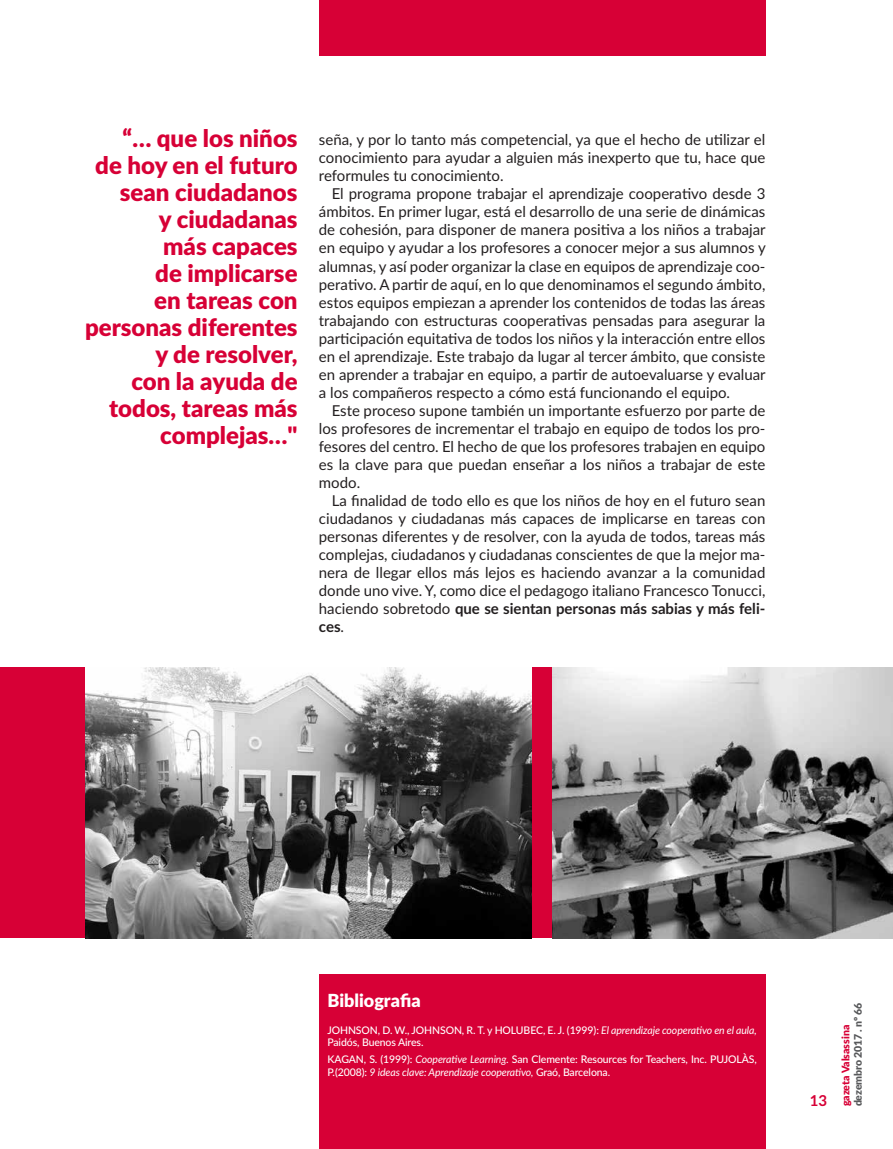
<style>
.page{position:relative;width:893px;height:1149px;background:#fff}
.page>*{position:absolute;margin:0;border:0;box-sizing:border-box;transform-origin:0 0}
.t1{font:900 24px/27px "Lato";color:#d70036;text-align:right}
.t2{font:900 18px "Lato";color:#fff}
.t3{font:15px/18px "Lato";color:#231f20;text-align:justify}
.t4{font:700 15px "Lato";color:#d70036}
.t5{font:500 10.5px/12.6px "Lato";letter-spacing:-.01em;color:#fff}
.t6{font:900 10.5px "Lato";letter-spacing:-.01em;color:#58595b}
.t7{font:900 10.5px "Lato";color:#d70036}
.s1{font-weight:700}
.s2{font-weight:400;font-style:italic}
</style>
<div class="page">
<div style="left:319px;top:0;width:446px;height:55px;background:#d70036"></div>
<div style="left:0;top:667px;width:571px;height:270px;background:#d70036"></div>
<div style="left:319px;top:973px;width:446px;height:175px;background:#d70036"></div>
<img style="left:553px;top:667px;width:340px;height:270px">
<img style="left:85px;top:667px;width:446px;height:270px">
<h1 class="t1" style="left:85px;top:124px;width:214px">“… que los niños<br>de hoy en el futuro sean ciudadanos<br>y ciudadanas<br>más capaces<br>de implicarse<br>en tareas con personas diferentes y de resolver,<br>con la ayuda de todos, tareas más complejas…"</h1>
<p class="t3" style="left:319px;top:130px;width:448px">seña, y por lo tanto más competencial, ya que el hecho de utilizar el conocimiento para ayudar a alguien más inexperto que tu, hace que reformules tu conocimiento.</p>
<p class="t3" style="left:319px;top:184px;width:448px;text-indent:13px">El programa propone trabajar el aprendizaje cooperativo desde 3 ámbitos. En primer lugar, está el desarrollo de una serie de dinámicas de cohesión, para disponer de manera positiva a los niños a trabajar en equipo y ayudar a los profesores a conocer mejor a sus alumnos y alumnas, y así poder organizar la clase en equipos de aprendizaje coo&shy;perativo. A partir de aquí, en lo que denominamos el segundo ámbito, estos equipos empiezan a aprender los contenidos de todas las áreas trabajando con estructuras cooperativas pensadas para asegurar la participación equitativa de todos los niños y la interacción entre ellos en el aprendizaje. Este trabajo da lugar al tercer ámbito, que consiste en aprender a trabajar en equipo, a partir de autoevaluarse y evaluar a los compañeros respecto a cómo está funcionando el equipo.</p>
<p class="t3" style="left:319px;top:400px;width:448px;text-indent:13px">Este proceso supone también un importante esfuerzo por parte de los profesores de incrementar el trabajo en equipo de todos los pro&shy;fesores del centro. El hecho de que los profesores trabajen en equipo es la clave para que puedan enseñar a los niños a trabajar de este modo.</p>
<p class="t3" style="left:319px;top:490px;width:448px;text-indent:13px">La finalidad de todo ello es que los niños de hoy en el futuro sean ciudadanos y ciudadanas más capaces de implicarse en tareas con personas diferentes y de resolver, con la ayuda de todos, tareas más complejas, ciudadanos y ciudadanas conscientes de que la mejor ma&shy;nera de llegar ellos más lejos es haciendo avanzar a la comunidad donde uno vive. Y, como dice el pedagogo italiano Francesco Tonucci, haciendo sobretodo <span class="s1">que se sientan personas más sabias y más feli&shy;ces</span>.</p>
<p class="t2" style="left:327px;top:986px;width:95px">Bibliografia</p>
<p class="t5" style="left:327px;top:1022px;width:431px">JOHNSON, D. W., JOHNSON, R. T. y HOLUBEC, E. J. (1999): <span class="s2">El aprendizaje cooperativo en el aula,<br></span>Paidós, Buenos Aires.</p>
<p class="t5" style="left:327px;top:1052px;width:431px">KAGAN, S. (1999): <span class="s2">Cooperative Learning.</span> San Clemente: Resources for Teachers, Inc. PUJOLÀS,<br>P.(2008): <span class="s2">9 ideas clave: Aprendizaje cooperativo,</span> Graó, Barcelona.</p>
<p class="t4" style="left:810px;top:1089px;width:19px">13</p>
<p class="t6" style="left:850px;top:1106px;width:105px;rotate:-90deg">dezembro 2017 . nº 66</p>
<p class="t7" style="left:838px;top:1106px;width:83px;rotate:-90deg">gazeta Valsassina</p>
</div>
